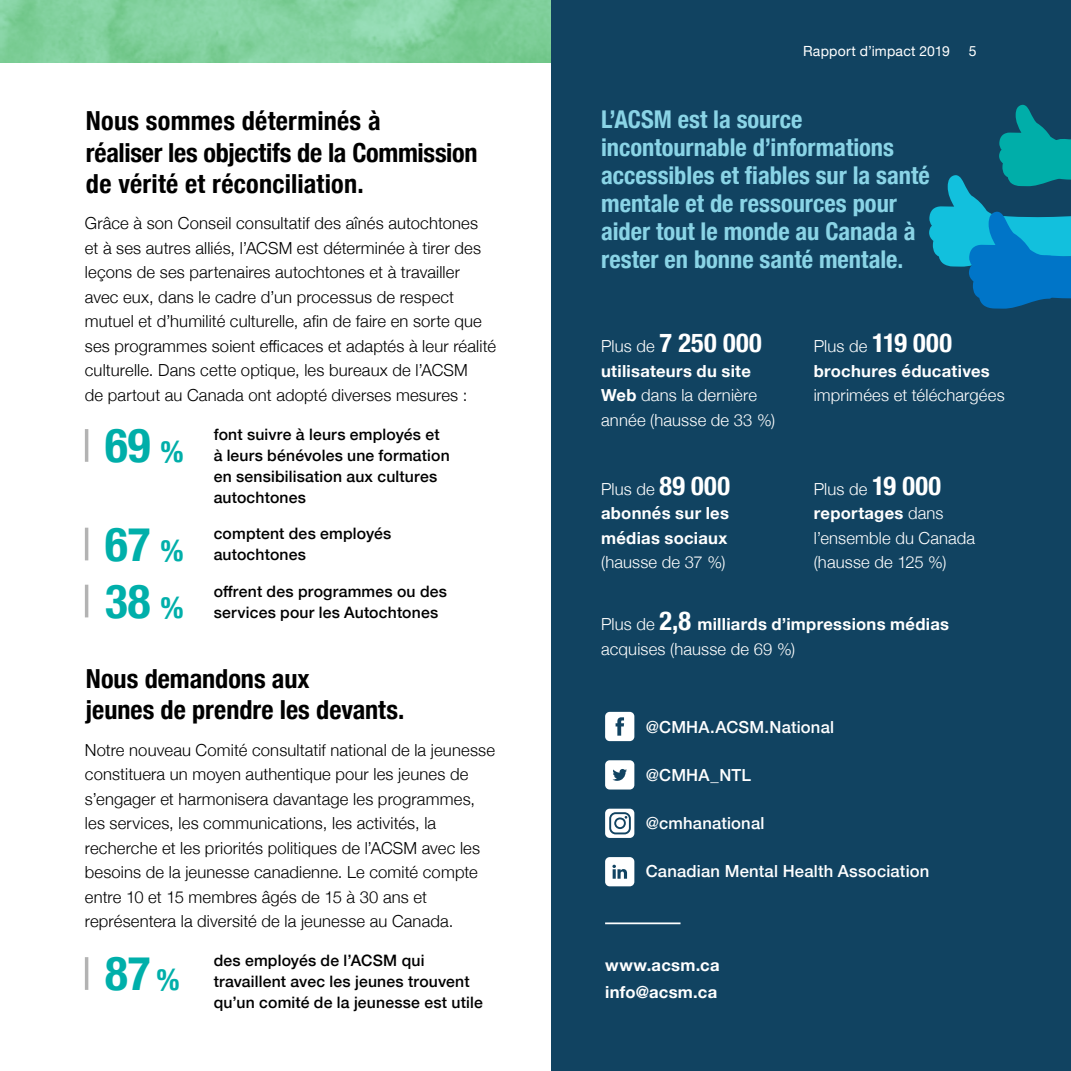
<style>
.page{position:relative;width:1071px;height:1071px;background:#fff}
.page>*{position:absolute;margin:0;border:0;box-sizing:border-box;transform-origin:0 0}
.t1{font:700 condensed 47.25px/99px "Helvetica Neue";color:#00aea9}
.t2{font:700 condensed 47.25px "Helvetica Neue";color:#00afaa}
.t3{font:700 condensed 26.25px/31.5px "Helvetica Neue";color:#000}
.t4{font:700 condensed 26.25px "Helvetica Neue";letter-spacing:.015em;color:#fff}
.t5{font:700 condensed 24.5px/28px "Helvetica Neue";color:#8ad4e6}
.t6{font:300 16.62px/24.5px "Helvetica Neue";letter-spacing:.01em;color:#000}
.t7{font:700 16.62px/24.5px "Helvetica Neue";letter-spacing:.015em;color:#fff}
.t8{font:300 16.62px/24.5px "Helvetica Neue";letter-spacing:.01em;color:#fff}
.t9{font:500 16.62px "Helvetica Neue";letter-spacing:.01em;color:#fff}
.t10{font:500 15.75px/21px "Helvetica Neue";letter-spacing:.01em;color:#000}
.t11{font:14px "Helvetica Neue";letter-spacing:.015em;color:#fff}
.s1{font-size:29.75px}
.s2{color:#00afaa}
.s3{font-size:29.75px;color:#00afaa}
.s4{font-weight:300;font-stretch:normal;font-size:16.62px}
.s5{font-weight:700}
.s6{font-weight:300}
.s7{font-stretch:condensed;font-size:26.25px}
.s8{font-weight:700;font-stretch:condensed;font-size:26.25px}
</style>
<div class="page">
<div style="left:551px;top:0;width:520px;height:1071px;background:#114361"></div>
<svg style="left:605px;top:809px;width:29px;height:29px"></svg>
<svg style="left:605px;top:760px;width:29px;height:30px"></svg>
<svg style="left:605px;top:857px;width:29px;height:29px"></svg>
<hr style="left:605px;top:922px;width:76px;height:2px;background:#fff">
<hr style="left:85px;top:429px;width:3px;height:33px;background:#000">
<hr style="left:85px;top:528px;width:3px;height:32px;background:#000">
<hr style="left:85px;top:585px;width:3px;height:32px;background:#000">
<hr style="left:85px;top:957px;width:3px;height:33px;background:#000">
<svg style="left:929px;top:104px;width:142px;height:205px"></svg>
<div style="left:605px;top:712px;width:29px;height:29px;background:#fff;border-radius:5px"></div>
<svg style="left:616px;top:717px;width:8px;height:19px"></svg>
<h2 class="t3" style="left:86px;top:103px;width:393px">Nous sommes déterminés à<br>réaliser les objectifs de la Commission de vérité et réconciliation.</h2>
<p class="t6" style="left:85px;top:210px;width:413px">Grâce à son Conseil consultatif des aînés autochtones<br>et à ses autres alliés, l’ACSM est déterminée à tirer des leçons de ses partenaires autochtones et à travailler avec eux, dans le cadre d’un processus de respect mutuel et d’humilité culturelle, afin de faire en sorte que ses programmes soient efficaces et adaptés à leur réalité culturelle. Dans cette optique, les bureaux de l’ACSM<br>de partout au Canada ont adopté diverses mesures :</p>
<h1 class="t1" style="left:105px;top:393px;width:80px">69 <span class="s1">%<br></span><span class="s2">67</span> <span class="s3">%</span></h1>
<h1 class="t2" style="left:105px;top:562px;width:80px">38 <span class="s1">%</span></h1>
<p class="t10" style="left:214px;top:423px;width:238px">font suivre à leurs employés et à leurs bénévoles une formation en sensibilisation aux cultures autochtones</p>
<p class="t10" style="left:214px;top:522px;width:179px">comptent des employés autochtones</p>
<p class="t10" style="left:214px;top:579px;width:235px">offrent des programmes ou des services pour les Autochtones</p>
<h2 class="t3" style="left:86px;top:661px;width:320px">Nous demandons aux<br>jeunes de prendre les devants.</h2>
<p class="t6" style="left:85px;top:737px;width:412px">Notre nouveau Comité consultatif national de la jeunesse constituera un moyen authentique pour les jeunes de s’engager et harmonisera davantage les programmes, les services, les communications, les activités, la recherche et les priorités politiques de l’ACSM avec les besoins de la jeunesse canadienne. Le comité compte entre 10 et 15 membres âgés de 15 à 30 ans et représentera la diversité de la jeunesse au Canada.</p>
<h1 class="t2" style="left:105px;top:934px;width:76px">87<span class="s1">%</span></h1>
<p class="t10" style="left:214px;top:949px;width:271px">des employés de l’ACSM qui travaillent avec les jeunes trouvent qu’un comité de la jeunesse est utile</p>
<p class="t11" style="left:803px;top:41px;width:148px">Rapport d’impact 2019</p>
<p class="t11" style="left:969px;top:41px;width:9px">5</p>
<h3 class="t5" style="left:601px;top:104px;width:330px">L’ACSM est la source incontournable d’informations accessibles et fiables sur la santé mentale et de ressources pour aider tout le monde au Canada à rester en bonne santé mentale.</h3>
<h2 class="t4" style="left:601px;top:321px;width:162px"><span class="s4">Plus de</span> 7 250 000</h2>
<p class="t8" style="left:601px;top:357px;width:176px"><span class="s5">utilisateurs du site<br>Web</span> dans la dernière année (hausse de 33 %)</p>
<p class="t7" style="left:601px;top:477px;width:130px;text-align:justify"><span class="s6">Plus de</span> <span class="s7">89 000 </span>abonnés sur les médias sociaux</p>
<p class="t8" style="left:601px;top:549px;width:126px">(hausse de 37 %)</p>
<p class="t7" style="left:814px;top:334px;width:177px"><span class="s6">Plus de</span> <span class="s7">119 000 </span>brochures éducatives</p>
<p class="t8" style="left:814px;top:382px;width:192px">imprimées et téléchargées</p>
<p class="t8" style="left:814px;top:476px;width:163px">Plus de <span class="s8">19 000 </span><span class="s5">reportages</span> dans l’ensemble du Canada (hausse de 125 %)</p>
<p class="t7" style="left:601px;top:612px;width:350px"><span class="s6">Plus de</span> <span class="s7">2,8</span> milliards d’impressions médias <span class="s6">acquises (hausse de 69 %)</span></p>
<p class="t9" style="left:646px;top:713px;width:190px">@CMHA.ACSM.National</p>
<p class="t9" style="left:646px;top:762px;width:107px">@CMHA_NTL</p>
<p class="t9" style="left:646px;top:810px;width:120px">@cmhanational</p>
<p class="t9" style="left:646px;top:858px;width:285px">Canadian Mental Health Association</p>
<p class="t7" style="left:605px;top:952px;width:116px;line-height:27.1px">www.acsm.ca info@acsm.ca</p>
</div>
